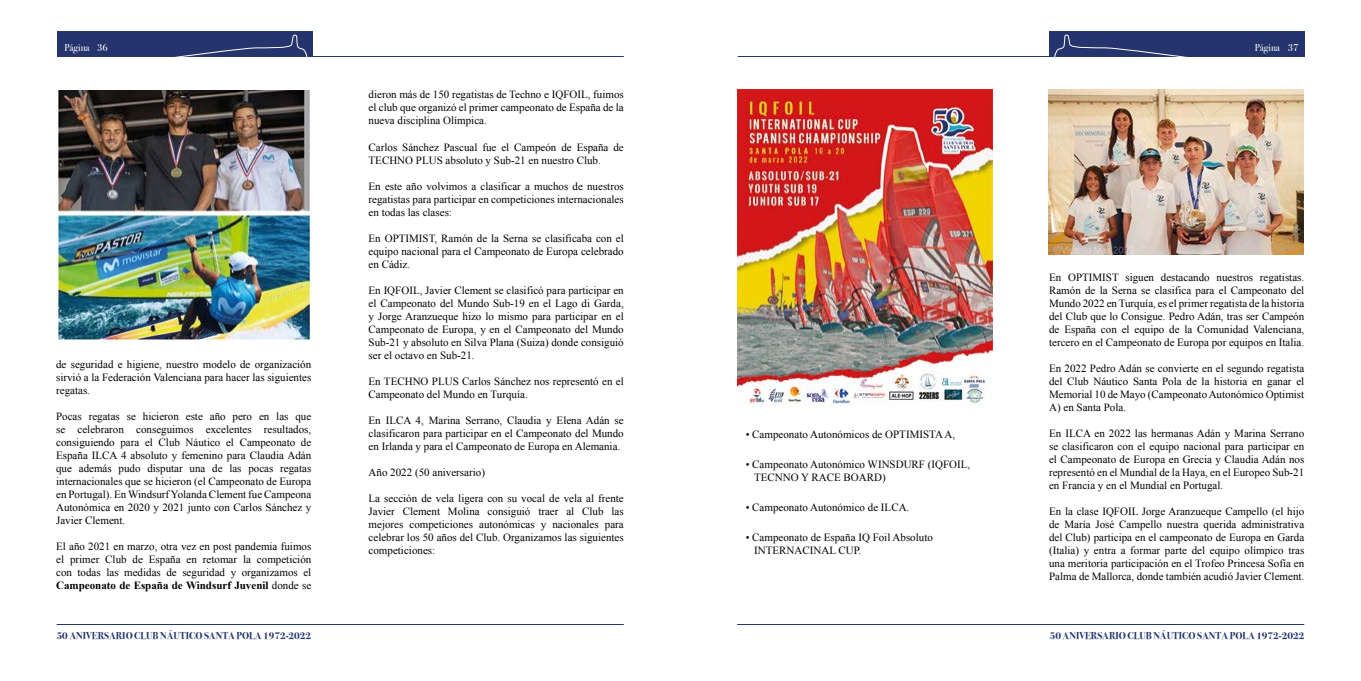
<style>
.page{position:relative;width:1361px;height:681px;background:#fff}
.page>*{position:absolute;margin:0;border:0;box-sizing:border-box;transform-origin:0 0}
.t1{font:11px/13px "Times New Roman";color:#000;text-align:justify}
.t2{font:700 10px "Bodoni Svty Two ITCTT";color:#25346c}
.t3{font:10px "Bodoni Svty Two ITCTT";color:#fff}
.s1{font-weight:700}
</style>
<div class="page">
<img style="left:56px;top:91px;width:256px;height:249px">
<img style="left:737px;top:89px;width:255px;height:316px">
<img style="left:1048px;top:89px;width:255px;height:165px">
<div style="left:57px;top:31px;width:255px;height:26px;background:#25346c"></div>
<div style="left:1049px;top:31px;width:256px;height:26px;background:#25346c"></div>
<svg style="left:175px;top:35px;width:132px;height:22px"></svg>
<svg style="left:1054px;top:35px;width:133px;height:22px"></svg>
<hr style="left:312px;top:56px;width:312px;height:1px;background:#25346c">
<hr style="left:57px;top:624px;width:567px;height:1px;background:#25346c">
<hr style="left:737px;top:624px;width:567px;height:1px;background:#25346c">
<hr style="left:738px;top:56px;width:311px;height:1px;background:#25346c">
<p class="t3" style="left:97px;top:39px;width:12px">36</p>
<p class="t3" style="left:1254px;top:39px;width:45px">Página 37</p>
<p class="t3" style="left:64px;top:39px;width:27px">Página</p>
<p class="t1" style="left:56px;top:357px;width:257px">de seguridad e higiene, nuestro modelo de organización sirvió a la Federación Valenciana para hacer las siguientes regatas.</p>
<p class="t1" style="left:56px;top:409px;width:257px">Pocas regatas se hicieron este año pero en las que se celebraron conseguimos excelentes resultados, consiguiendo para el Club Náutico el Campeonato de España ILCA 4 absoluto y femenino para Claudia Adán que además pudo disputar una de las pocas regatas internacionales que se hicieron (el Campeonato de Europa en Portugal). En Windsurf Yolanda Clement fue Campeona Autonómica en 2020 y 2021 junto con Carlos Sánchez y Javier Clement.</p>
<p class="t1" style="left:56px;top:539px;width:257px">El año 2021 en marzo, otra vez en post pandemia fuimos el primer Club de España en retomar la competición con todas las medidas de seguridad y organizamos el <span class="s1">Campeonato de España de Windsurf Juvenil</span> donde se</p>
<p class="t1" style="left:369px;top:88px;width:257px">dieron más de 150 regatistas de Techno e IQFOIL, fuimos el club que organizó el primer campeonato de España de la nueva disciplina Olímpica.</p>
<p class="t1" style="left:369px;top:140px;width:257px">Carlos Sánchez Pascual fue el Campeón de España de<br>TECHNO PLUS absoluto y Sub-21 en nuestro Club.</p>
<p class="t1" style="left:369px;top:179px;width:257px">En este año volvimos a clasificar a muchos de nuestros regatistas para participar en competiciones internacionales en todas las clases:</p>
<p class="t1" style="left:369px;top:231px;width:257px">En OPTIMIST, Ramón de la Serna se clasificaba con el equipo nacional para el Campeonato de Europa celebrado en Cádiz.</p>
<p class="t1" style="left:369px;top:283px;width:257px">En IQFOIL, Javier Clement se clasificó para participar en el Campeonato del Mundo Sub-19 en el Lago di Garda, y Jorge Aranzueque hizo lo mismo para participar en el Campeonato de Europa, y en el Campeonato del Mundo Sub-21 y absoluto en Silva Plana (Suiza) donde consiguió ser el octavo en Sub-21.</p>
<p class="t1" style="left:369px;top:374px;width:257px">En TECHNO PLUS Carlos Sánchez nos representó en el<br>Campeonato del Mundo en Turquía.</p>
<p class="t1" style="left:369px;top:413px;width:257px">En ILCA 4, Marina Serrano, Claudia y Elena Adán se clasificaron para participar en el Campeonato del Mundo en Irlanda y para el Campeonato de Europa en Alemania.</p>
<p class="t1" style="left:369px;top:465px;width:118px">Año 2022 (50 aniversario)</p>
<p class="t1" style="left:369px;top:491px;width:257px">La sección de vela ligera con su vocal de vela al frente Javier Clement Molina consiguió traer al Club las mejores competiciones autonómicas y nacionales para celebrar los 50 años del Club. Organizamos las siguientes competiciones:</p>
<p class="t1" style="left:746px;top:428px;width:211px">• Campeonato Autonómicos de OPTIMISTA A,</p>
<p class="t1" style="left:754px;top:458px;width:218px;text-indent:-9px">• Campeonato Autonómico WINSDURF (IQFOIL,<br>TECNNO Y RACE BOARD)</p>
<p class="t1" style="left:746px;top:501px;width:165px">• Campeonato Autonómico de ILCA.</p>
<p class="t1" style="left:754px;top:531px;width:180px;text-indent:-9px">• Campeonato de España IQ Foil Absoluto<br>INTERNACINAL CUP.</p>
<p class="t1" style="left:1049px;top:270px;width:257px">En OPTIMIST siguen destacando nuestros regatistas.<br>Ramón de la Serna se clasifica para el Campeonato del Mundo 2022 en Turquía, es el primer regatista de la historia del Club que lo Consigue. Pedro Adán, tras ser Campeón de España con el equipo de la Comunidad Valenciana, tercero en el Campeonato de Europa por equipos en Italia.</p>
<p class="t1" style="left:1049px;top:361px;width:257px">En 2022 Pedro Adán se convierte en el segundo regatista del Club Náutico Santa Pola de la historia en ganar el Memorial 10 de Mayo (Campeonato Autonómico Optimist A) en Santa Pola.</p>
<p class="t1" style="left:1049px;top:426px;width:257px">En ILCA en 2022 las hermanas Adán y Marina Serrano se clasificaron con el equipo nacional para participar en el Campeonato de Europa en Grecia y Claudia Adán nos representó en el Mundial de la Haya, en el Europeo Sub-21 en Francia y en el Mundial en Portugal.</p>
<p class="t1" style="left:1049px;top:504px;width:257px">En la clase IQFOIL Jorge Aranzueque Campello (el hijo de María José Campello nuestra querida administrativa del Club) participa en el campeonato de Europa en Garda (Italia) y entra a formar parte del equipo olímpico tras una meritoria participación en el Trofeo Princesa Sofía en Palma de Mallorca, donde también acudió Javier Clement.</p>
<p class="t2" style="left:57px;top:627px;width:256px">50 ANIVERSARIO CLUB NÁUTICO SANTA POLA 1972-2022</p>
<p class="t2" style="left:1050px;top:627px;width:256px">50 ANIVERSARIO CLUB NÁUTICO SANTA POLA 1972-2022</p>
</div>
